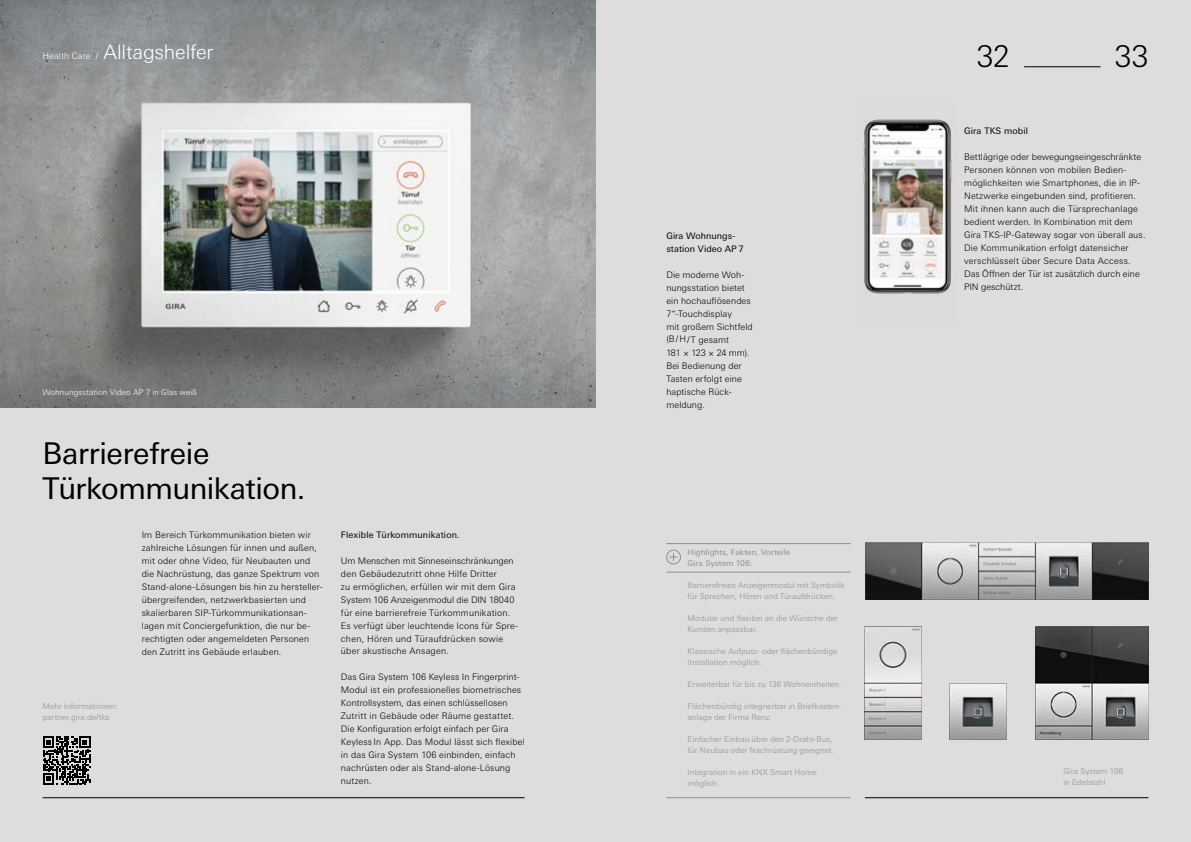
<style>
.page{position:relative;width:1191px;height:842px;background:#dedcdc}
.page>*{position:absolute;margin:0;border:0;box-sizing:border-box;transform-origin:0 0}
.t1{font:30px/35px "Univers Next W1 G";letter-spacing:-.015em;color:#000}
.t2{font:300 30px "Univers Next W1 G";color:#000}
.t3{font:300 20px "Univers Next W1 G";letter-spacing:-.01em;color:#fff}
.t4{font:300 9px/13px "Univers Next W1 G";letter-spacing:.015em;color:#000}
.t5{font:9px/13px "Univers Next W1 G";letter-spacing:.01em;color:#000}
.t6{font:300 9px "Univers Next W1 G";letter-spacing:.005em;color:#fff}
.t7{font:300 8px/11px "Univers Next W1 G";letter-spacing:.01em;color:#8f8e8d}
.t8{font:8px/11px "Univers Next W1 G";letter-spacing:.005em;color:#8f8e8d}
.t9{font:300 8px "Univers Next W1 G";letter-spacing:.01em;color:#fff}
</style>
<div class="page">
<img style="left:863px;top:119px;width:89px;height:176px">
<img style="left:0;top:0;width:595px;height:407px">
<img style="left:950px;top:683px;width:56px;height:57px">
<img style="left:865px;top:626px;width:56px;height:114px">
<img style="left:1035px;top:626px;width:113px;height:114px">
<img style="left:865px;top:543px;width:283px;height:57px">
<hr style="left:666px;top:543px;width:184px;height:1px;background:#8f8e8d">
<hr style="left:666px;top:572px;width:184px;height:1px;background:#8f8e8d">
<hr style="left:666px;top:797px;width:184px;height:1px;background:#8f8e8d">
<div style="left:666px;top:550px;width:15px;height:14px;border:1px solid #8f8e8d;border-radius:50%"></div>
<svg style="left:669px;top:553px;width:8px;height:8px"></svg>
<hr style="left:1024px;top:67px;width:76px;height:1px;background:#000">
<hr style="left:43px;top:797px;width:481px;height:1px;background:#000">
<hr style="left:865px;top:797px;width:283px;height:1px;background:#000">
<svg style="left:43px;top:736px;width:47px;height:48px"></svg>
<p class="t6" style="left:43px;top:51px;width:57px">Health Care /</p>
<h2 class="t3" style="left:103px;top:41px;width:112px">Alltagshelfer</h2>
<h1 class="t2" style="left:976px;top:39px;width:35px">32</h1>
<h1 class="t2" style="left:1114px;top:39px;width:35px">33</h1>
<p class="t9" style="left:43px;top:387px;width:156px">Wohnungsstation Video AP 7 in Glas weiß</p>
<h1 class="t1" style="left:43px;top:435px;width:264px">Barrierefreie<br>Türkommunikation.</h1>
<p class="t7" style="left:43px;top:700px;width:77px">Mehr Informationen: partner.gira.de/tks</p>
<p class="t4" style="left:142px;top:528px;width:182px">Im Bereich Türkommunikation bieten wir zahlreiche Lösungen für innen und außen, mit oder ohne Video, für Neubauten und die Nachrüstung, das ganze Spektrum von Stand-alone-Lösungen bis hin zu hersteller&shy;übergreifenden, netzwerkbasierten und skalierbaren SIP-Türkommunikationsan&shy;lagen mit Conciergefunktion, die nur be&shy;rechtigten oder angemeldeten Personen den Zutritt ins Gebäude erlauben.</p>
<p class="t5" style="left:341px;top:528px;width:120px">Flexible Türkommunikation.</p>
<p class="t4" style="left:341px;top:554px;width:179px">Um Menschen mit Sinneseinschränkungen den Gebäudezutritt ohne Hilfe Dritter<br>zu ermöglichen, erfüllen wir mit dem Gira System 106 Anzeigenmodul die DIN 18040 für eine barrierefreie Türkommunikation.<br>Es verfügt über leuchtende Icons für Spre&shy;chen, Hören und Türaufdrücken sowie über akustische Ansagen.</p>
<p class="t4" style="left:341px;top:671px;width:185px">Das Gira System 106 Keyless In Fingerprint-Modul ist ein professionelles biometrisches Kontrollsystem, das einen schlüssellosen Zutritt in Gebäude oder Räume gestattet.<br>Die Konfiguration erfolgt einfach per Gira Keyless In App. Das Modul lässt sich flexibel in das Gira System 106 einbinden, einfach nachrüsten oder als Stand-alone-Lösung nutzen.</p>
<p class="t5" style="left:666px;top:229px;width:79px">Gira Wohnungs&shy;station Video AP 7</p>
<p class="t4" style="left:666px;top:268px;width:88px">Die moderne Woh&shy;nungsstation bietet ein hochauflösendes<br>7“-Touchdisplay<br>mit großem Sichtfeld (B / H / T gesamt<br>181 × 123 × 24 mm).<br>Bei Bedienung der<br>Tasten erfolgt eine haptische Rück&shy;meldung.</p>
<p class="t8" style="left:687px;top:547px;width:104px">Highlights, Fakten, Vorteile<br>Gira System 106:</p>
<p class="t7" style="left:687px;top:580px;width:158px">Barrierefreies Anzeigenmodul mit Symbolik für Sprechen, Hören und Türaufdrücken.</p>
<p class="t7" style="left:687px;top:613px;width:152px">Modular und flexibel an die Wünsche der<br>Kunden anpassbar.</p>
<p class="t7" style="left:687px;top:646px;width:151px">Klassische Aufputz- oder flächenbündige<br>Installation möglich.</p>
<p class="t7" style="left:687px;top:679px;width:155px">Erweiterbar für bis zu 136 Wohneinheiten.</p>
<p class="t7" style="left:687px;top:701px;width:155px">Flächenbündig integrierbar in Briefkasten&shy;anlage der Firma Renz.</p>
<p class="t7" style="left:687px;top:734px;width:148px">Einfacher Einbau über den 2-Draht-Bus, für Neubau oder Nachrüstung geeignet.</p>
<p class="t7" style="left:687px;top:767px;width:131px">Integration in ein KNX Smart Home möglich.</p>
<p class="t5" style="left:964px;top:125px;width:65px">Gira TKS mobil</p>
<p class="t4" style="left:964px;top:151px;width:183px">Bettlägrige oder bewegungseingeschränkte Personen können von mobilen Bedien&shy;möglichkeiten wie Smartphones, die in IP-Netzwerke eingebunden sind, profitieren.<br>Mit ihnen kann auch die Türsprechanlage bedient werden. In Kombination mit dem Gira TKS-IP-Gateway sogar von überall aus.<br>Die Kommunikation erfolgt datensicher verschlüsselt über Secure Data Access.<br>Das Öffnen der Tür ist zusätzlich durch eine PIN geschützt.</p>
<p class="t7" style="left:1063px;top:765px;width:61px">Gira System 106 in Edelstahl</p>
</div>
